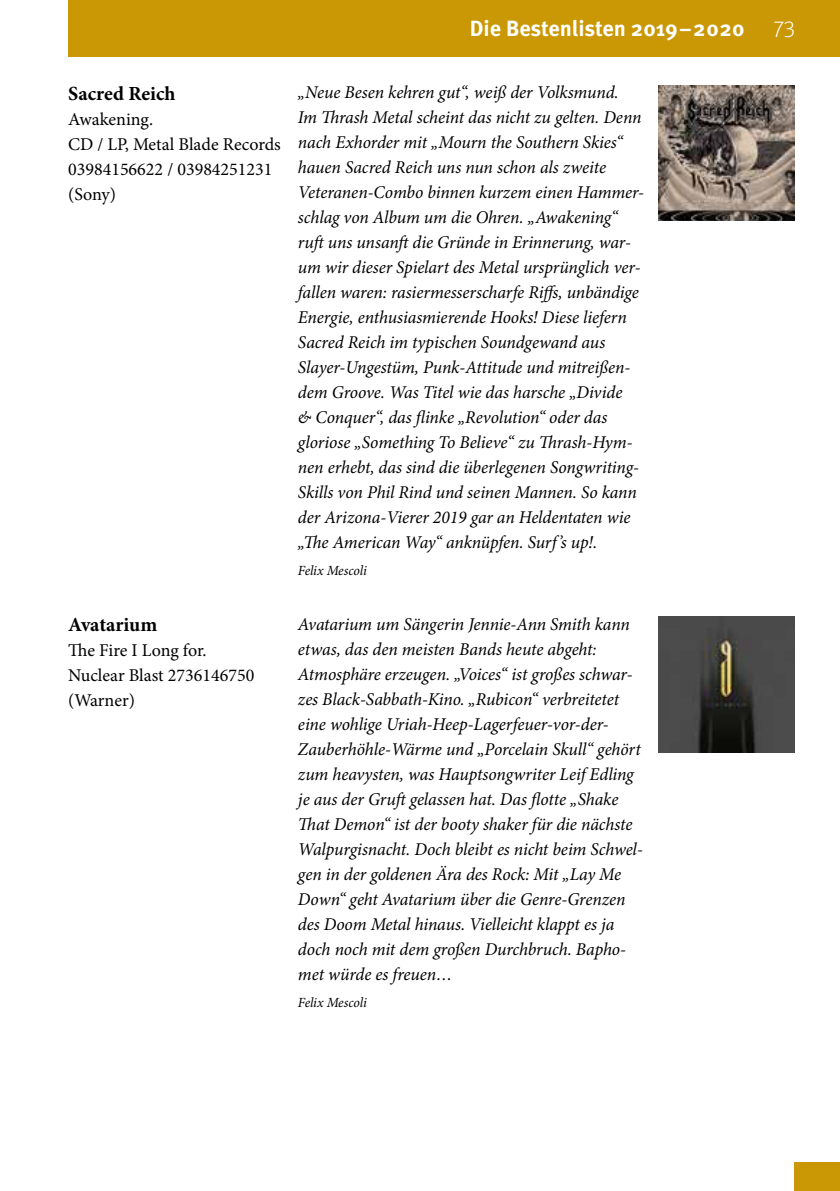
<style>
.page{position:relative;width:840px;height:1191px;background:#fff}
.page>*{position:absolute;margin:0;border:0;box-sizing:border-box;transform-origin:0 0}
.t1{font:700 22px "Meta Pro";color:#fff}
.t2{font:300 22px "Meta Head OT";color:#fff}
.t3{font:700 20px "Minion Pro";color:#000}
.t4{font:italic 18px/25px "Minion Pro";letter-spacing:-.005em;color:#000}
.t5{font:18px/25px "Minion Pro";color:#000}
.t6{font:italic 14px "Minion Pro";letter-spacing:-.01em;color:#000}
</style>
<div class="page">
<div style="left:68px;top:0;width:771px;height:57px;background:#ca9804"></div>
<div style="left:794px;top:1162px;width:45px;height:29px;background:#ca9804"></div>
<img style="left:658px;top:85px;width:136px;height:135px">
<img style="left:658px;top:616px;width:136px;height:136px">
<p class="t1" style="left:469px;top:15px;width:276px">Die Bestenlisten 2019–2020</p>
<p class="t2" style="left:773px;top:17px;width:22px">73</p>
<p class="t3" style="left:68px;top:79px;width:109px">Sacred Reich</p>
<p class="t5" style="left:68px;top:106px;width:214px">Awakening.<br>CD / LP, Metal Blade Records<br>03984156622 / 03984251231 (Sony)</p>
<p class="t4" style="left:298px;top:80px;width:347px">„Neue Besen kehren gut“, weiß der Volksmund.<br>Im Thrash Metal scheint das nicht zu gelten. Denn nach Exhorder mit „Mourn the Southern Skies“ hauen Sacred Reich uns nun schon als zweite Veteranen-Combo binnen kurzem einen Hammer&shy;schlag von Album um die Ohren. „Awakening“ ruft uns unsanft die Gründe in Erinnerung, war&shy;um wir dieser Spielart des Metal ursprünglich ver&shy;fallen waren: rasiermesserscharfe Riffs, unbändige Energie, enthusiasmierende Hooks! Diese liefern Sacred Reich im typischen Soundgewand aus Slayer-Ungestüm, Punk-Attitude und mitreißen&shy;dem Groove. Was Titel wie das harsche „Divide<br>&amp; Conquer“, das flinke „Revolution“ oder das gloriose „Something To Believe“ zu Thrash-Hym&shy;nen erhebt, das sind die überlegenen Songwriting-Skills von Phil Rind und seinen Mannen. So kann der Arizona-Vierer 2019 gar an Heldentaten wie „The American Way“ anknüpfen. Surf’s up!.</p>
<p class="t6" style="left:298px;top:561px;width:70px">Felix Mescoli</p>
<p class="t3" style="left:68px;top:610px;width:91px">Avatarium</p>
<p class="t5" style="left:68px;top:638px;width:188px">The Fire I Long for.<br>Nuclear Blast 2736146750 (Warner)</p>
<p class="t4" style="left:298px;top:611px;width:346px">Avatarium um Sängerin Jennie-Ann Smith kann etwas, das den meisten Bands heute abgeht:<br>Atmosphäre erzeugen. „Voices“ ist großes schwar&shy;zes Black-Sabbath-Kino. „Rubicon“ verbreitetet eine wohlige Uriah-Heep-Lagerfeuer-vor-der-Zauberhöhle-Wärme und „Porcelain Skull“ gehört zum heavysten, was Hauptsongwriter Leif Edling je aus der Gruft gelassen hat. Das flotte „Shake That Demon“ ist der booty shaker für die nächste Walpurgisnacht. Doch bleibt es nicht beim Schwel&shy;gen in der goldenen Ära des Rock: Mit „Lay Me Down“ geht Avatarium über die Genre-Grenzen des Doom Metal hinaus. Vielleicht klappt es ja doch noch mit dem großen Durchbruch. Bapho&shy;met würde es freuen…</p>
<p class="t6" style="left:298px;top:992px;width:70px">Felix Mescoli</p>
</div>
